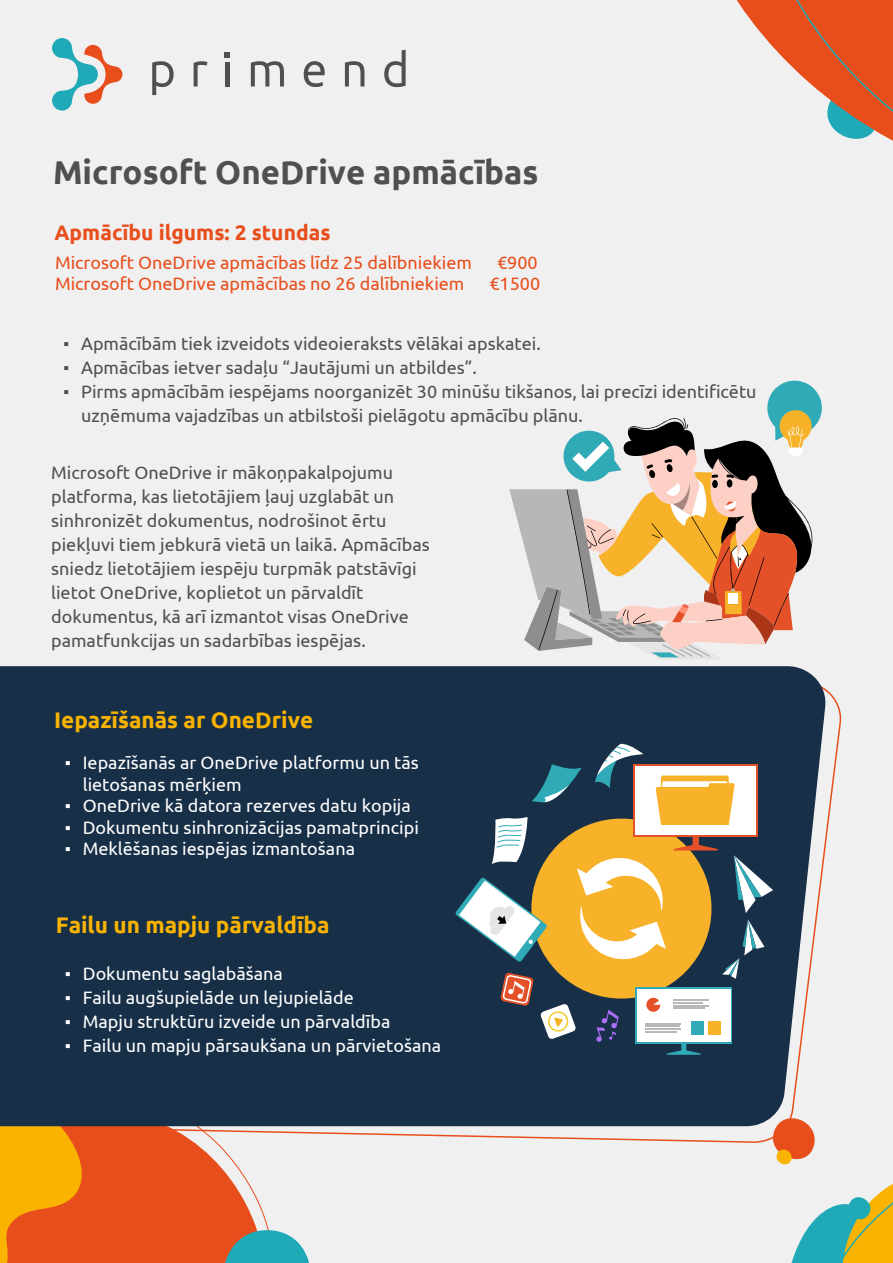
<style>
.page{position:relative;width:893px;height:1263px;background:#fff}
.page>*{position:absolute;margin:0;border:0;box-sizing:border-box;transform-origin:0 0}
.t1{font:700 33px "Ubuntu";color:#505051}
.t2{font:700 22.5px "Ubuntu";color:#f9b300}
.t3{font:700 21px "Ubuntu";color:#e84e1b}
.t4{font:18px/24px "Ubuntu";color:#505051}
.t5{font:18px/21.6px "Ubuntu";color:#fff}
.t6{font:18px "Ubuntu";color:#e84e1b}
.s1{font-family:"Times New Roman"}
</style>
<div class="page">
<div style="left:0;top:0;width:892px;height:1263px;background:#f0f0f0"></div>
<svg style="left:774px;top:1144px;width:118px;height:119px"></svg>
<svg style="left:736px;top:0;width:156px;height:141px"></svg>
<svg style="left:152px;top:61px;width:22px;height:34px"></svg>
<svg style="left:194px;top:61px;width:13px;height:26px"></svg>
<hr style="left:225px;top:62px;width:4px;height:25px;background:#505051">
<svg style="left:225px;top:52px;width:5px;height:6px"></svg>
<svg style="left:251px;top:61px;width:33px;height:26px"></svg>
<svg style="left:304px;top:61px;width:21px;height:26px"></svg>
<svg style="left:345px;top:61px;width:19px;height:26px"></svg>
<svg style="left:384px;top:50px;width:21px;height:37px"></svg>
<svg style="left:52px;top:38px;width:70px;height:73px"></svg>
<svg style="left:339px;top:690px;width:503px;height:454px"></svg>
<svg style="left:0;top:1126px;width:277px;height:137px;background:#ec7834"></svg>
<svg style="left:205px;top:1223px;width:104px;height:40px"></svg>
<div style="left:0;top:666px;width:827px;height:460px;background:#182f48"></div>
<svg style="left:509px;top:380px;width:313px;height:279px"></svg>
<svg style="left:455px;top:744px;width:318px;height:311px"></svg>
<h1 class="t1" style="left:53px;top:152px;width:487px">Microsoft OneDrive apmācības</h1>
<p class="t3" style="left:54px;top:219px;width:277px">Apmācību ilgums: 2 stundas</p>
<p class="t6" style="left:55px;top:251px;width:418px">Microsoft OneDrive apmācības līdz 25 dalībniekiem</p>
<p class="t6" style="left:497px;top:251px;width:42px">€900</p>
<p class="t6" style="left:55px;top:273px;width:411px">Microsoft OneDrive apmācības no 26 dalībniekiem</p>
<p class="t6" style="left:489px;top:273px;width:52px">€1500</p>
<p class="t4" style="left:63px;top:331px;width:479px"><span class="s1">▪</span> Apmācībām tiek izveidots videoieraksts vēlākai apskatei.</p>
<p class="t4" style="left:63px;top:355px;width:415px"><span class="s1">▪</span> Apmācības ietver sadaļu “Jautājumi un atbildes”.</p>
<p class="t4" style="left:81px;top:379px;width:677px;text-indent:-18px"><span class="s1">▪</span> Pirms apmācībām iespējams noorganizēt 30 minūšu tikšanos, lai precīzi identificētu uzņēmuma vajadzības un atbilstoši pielāgotu apmācību plānu.</p>
<p class="t4" style="left:51px;top:460px;width:380px">Microsoft OneDrive ir mākoņpakalpojumu platforma, kas lietotājiem ļauj uzglabāt un sinhronizēt dokumentus, nodrošinot ērtu piekļuvi tiem jebkurā vietā un laikā. Apmācības sniedz lietotājiem iespēju turpmāk patstāvīgi lietot OneDrive, koplietot un pārvaldīt dokumentus, kā arī izmantot visas OneDrive pamatfunkcijas un sadarbības iespējas.</p>
<p class="t2" style="left:54px;top:706px;width:260px">Iepazīšanās ar OneDrive</p>
<p class="t5" style="left:83px;top:751px;width:337px;text-indent:-18px"><span class="s1">▪</span> Iepazīšanās ar OneDrive platformu un tās lietošanas mērķiem</p>
<p class="t5" style="left:65px;top:794px;width:347px"><span class="s1">▪</span> OneDrive kā datora rezerves datu kopija</p>
<p class="t5" style="left:65px;top:816px;width:356px"><span class="s1">▪</span> Dokumentu sinhronizācijas pamatprincipi</p>
<p class="t5" style="left:65px;top:838px;width:292px"><span class="s1">▪</span> Meklēšanas iespējas izmantošana</p>
<p class="t2" style="left:56px;top:911px;width:275px">Failu un mapju pārvaldība</p>
<p class="t5" style="left:65px;top:962px;width:220px"><span class="s1">▪</span> Dokumentu saglabāšana</p>
<p class="t5" style="left:65px;top:986px;width:290px"><span class="s1">▪</span> Failu augšupielāde un lejupielāde</p>
<p class="t5" style="left:65px;top:1010px;width:327px"><span class="s1">▪</span> Mapju struktūru izveide un pārvaldība</p>
<p class="t5" style="left:65px;top:1034px;width:378px"><span class="s1">▪</span> Failu un mapju pārsaukšana un pārvietošana</p>
</div>
